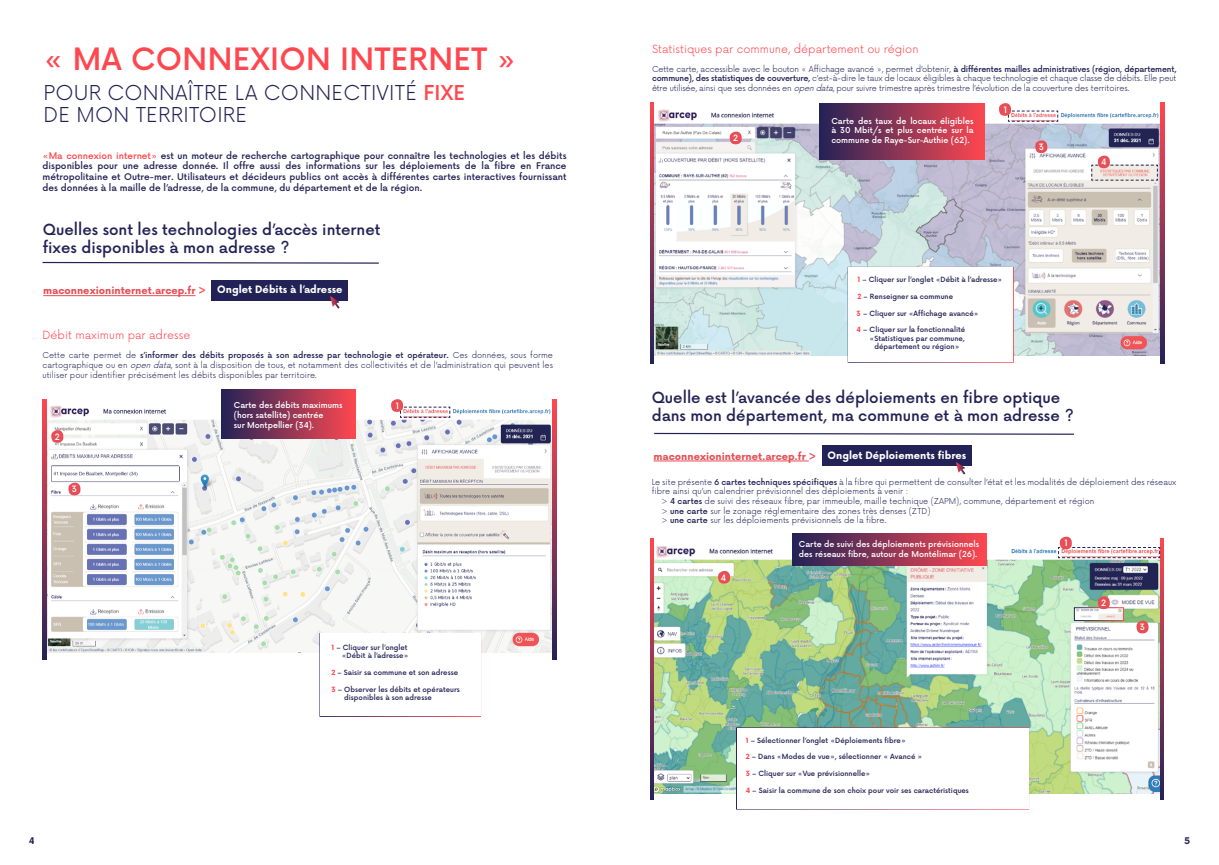
<style>
.page{position:relative;width:1219px;height:865px;background:#fff}
.page>*{position:absolute;margin:0;border:0;box-sizing:border-box;transform-origin:0 0}
.t1{font:500 30px "Now Alt";letter-spacing:.015em;color:#ff474f}
.t2{font:300 20px/22px "Now Alt";letter-spacing:.015em;color:#232256}
.t3{font:500 15px/18px "Now Alt";color:#232256}
.t4{font:300 11px "Now Alt";color:#ff474f}
.t5{font:700 10px "Now Alt";color:#e84e55}
.t6{font:700 10px "Now Alt";color:#fff}
.t7{font:500 9px/10.8px "Now Alt";color:#232256;text-align:justify}
.t8{font:700 9px "Now Alt";color:#232256}
.t9{font:500 8.5px "Now Alt";color:#fff}
.t10{font:300 8px/9.6px "Now Alt";color:#232256;text-align:justify}
.t11{font:500 8px/9.6px "Now Alt";color:#fff}
.t12{font:500 7px/8.4px "Now Alt";color:#232256;text-align:right}
.s1{font-weight:500;color:#ff474f}
.s2{color:#ff474f}
.s3{font-weight:500}
.s4{font-style:italic}
.s5{font-weight:700;color:#ff474f}
</style>
<div class="page">
<svg style="left:43px;top:262px;width:336px;height:2px"></svg>
<img style="left:46px;top:405px;width:507px;height:247px">
<hr style="left:43px;top:295px;width:152px;height:1px;background:#e84e55">
<div style="left:222px;top:390px;width:133px;height:48px;background:linear-gradient(to right,#252457,#fd4851)"></div>
<div style="left:319px;top:633px;width:162px;height:84px;background:#fff;border:1px solid #fff"></div>
<svg style="left:43px;top:399px;width:3px;height:260px"></svg>
<svg style="left:553px;top:399px;width:4px;height:260px"></svg>
<div style="left:212px;top:280px;width:136px;height:20px;background:#232256"></div>
<svg style="left:330px;top:296px;width:9px;height:12px"></svg>
<img style="left:654px;top:542px;width:506px;height:251px">
<img style="left:654px;top:109px;width:506px;height:246px">
<svg style="left:654px;top:433px;width:420px;height:2px"></svg>
<hr style="left:654px;top:460px;width:155px;height:1px;background:#e84e55">
<div style="left:819px;top:103px;width:166px;height:57px;background:linear-gradient(to right,#242357,#fd4851)"></div>
<div style="left:793px;top:534px;width:194px;height:32px;background:linear-gradient(to right,#242357,#fd4851)"></div>
<svg style="left:1160px;top:103px;width:4px;height:260px"></svg>
<svg style="left:650px;top:103px;width:4px;height:260px"></svg>
<svg style="left:650px;top:539px;width:4px;height:260px"></svg>
<svg style="left:1160px;top:539px;width:4px;height:260px"></svg>
<div style="left:822px;top:445px;width:150px;height:20px;background:#232256"></div>
<svg style="left:956px;top:462px;width:9px;height:12px"></svg>
<svg style="left:51px;top:429px;width:12px;height:14px"></svg>
<svg style="left:68px;top:482px;width:13px;height:13px"></svg>
<svg style="left:391px;top:399px;width:60px;height:19px"></svg>
<svg style="left:999px;top:103px;width:60px;height:19px"></svg>
<svg style="left:730px;top:131px;width:12px;height:13px"></svg>
<svg style="left:1035px;top:140px;width:12px;height:13px"></svg>
<svg style="left:1091px;top:155px;width:67px;height:26px"></svg>
<div style="left:848px;top:267px;width:166px;height:96px;background:#fff;border:1px solid #fff"></div>
<div style="left:736px;top:727px;width:293px;height:82px;background:#fff;border:1px solid #fff"></div>
<svg style="left:1057px;top:536px;width:104px;height:22px"></svg>
<svg style="left:1136px;top:620px;width:12px;height:13px"></svg>
<svg style="left:718px;top:570px;width:12px;height:13px"></svg>
<img style="left:1076px;top:609px;width:46px;height:9px">
<div style="left:1074px;top:607px;width:50px;height:13px;border:1px solid #fff"></div>
<svg style="left:1098px;top:596px;width:12px;height:13px"></svg>
<h1 class="t1" style="left:43px;top:36px;width:475px">« MA CONNEXION INTERNET »</h1>
<h2 class="t2" style="left:43px;top:80px;width:423px">POUR CONNAÎTRE LA CONNECTIVITÉ <span class="s1">FIXE<br></span>DE MON TERRITOIRE</h2>
<p class="t7" style="left:43px;top:149px;width:525px"><span class="s2">«Ma connexion internet»</span> est un moteur de recherche cartographique pour connaître les technologies et les débits disponibles pour une adresse donnée. Il offre aussi des informations sur les déploiements de la fibre en France métropolitaine et Outre-mer. Utilisateurs et décideurs publics ont accès à différentes cartes interactives fournissant des données à la maille de l’adresse, de la commune, du département et de la région.</p>
<h3 class="t3" style="left:43px;top:220px;width:339px">Quelles sont les technologies d’accès internet fixes disponibles à mon adresse ?</h3>
<p class="t6" style="left:217px;top:282px;width:127px">Onglet Débits à l’adresse</p>
<p class="t5" style="left:43px;top:283px;width:164px">maconnexioninternet.arcep.fr <span class="s2">&gt;</span></p>
<h3 class="t4" style="left:43px;top:326px;width:149px">Débit maximum par adresse</h3>
<p class="t10" style="left:43px;top:350px;width:512px">Cette carte permet de <span class="s3">s’informer des débits proposés à son adresse par technologie et opérateur.</span> Ces données, sous forme cartographique ou en <span class="s4">opendata</span>, sont à la disposition de tous, et notamment des collectivités et de l’administration qui peuvent les utiliser pour identifier précisément les débits disponibles par territoire.</p>
<p class="t11" style="left:234px;top:400px;width:110px">Carte des débits maximums (hors satellite) centrée<br>sur Montpellier (34).</p>
<p class="t9" style="left:396px;top:399px;width:5px">1</p>
<p class="t9" style="left:55px;top:430px;width:7px">2</p>
<p class="t9" style="left:72px;top:482px;width:7px">3</p>
<p class="t12" style="left:331px;top:643px;width:79px"><span class="s5">1</span> – Cliquer sur l’onglet «Débit à l’adresse»</p>
<p class="t12" style="left:331px;top:667px;width:128px"><span class="s5">2</span> – Saisir sa commune et son adresse</p>
<p class="t12" style="left:344px;top:684px;width:117px;text-align:left;text-indent:-13px"><span class="s5">3</span> – Observer les débits et opérateurs disponibles à son adresse</p>
<h3 class="t4" style="left:652px;top:40px;width:268px">Statistiques par commune, département ou région</h3>
<p class="t10" style="left:652px;top:64px;width:526px">Cette carte, accessible avec le bouton « Affichage avancé », permet d’obtenir, <span class="s3">à différentes mailles administratives (région, département, commune), des statistiques de couverture,</span> c’est-à-dire le taux de locaux éligibles à chaque technologie et chaque classe de débits. Elle peut être utilisée, ainsi que ses données en <span class="s4">opendata</span>, pour suivre trimestre après trimestre l’évolution de la couverture des territoires.</p>
<p class="t9" style="left:733px;top:131px;width:7px">2</p>
<p class="t11" style="left:831px;top:116px;width:144px;text-align:justify">Carte des taux de locaux éligibles à 30 Mbit/s et plus centrée sur la commune de Raye-Sur-Authie (62).</p>
<p class="t9" style="left:1004px;top:103px;width:5px">1</p>
<p class="t9" style="left:1039px;top:140px;width:7px">3</p>
<p class="t9" style="left:1101px;top:155px;width:7px">4</p>
<p class="t12" style="left:857px;top:275px;width:147px"><span class="s5">1</span> – Cliquer sur l’onglet «Débit à l’adresse»</p>
<p class="t12" style="left:857px;top:292px;width:97px"><span class="s5">2</span> – Renseigner sa commune</p>
<p class="t12" style="left:856px;top:309px;width:124px"><span class="s5">3</span> – Cliquer sur «Affichage avancé»</p>
<p class="t12" style="left:856px;top:325px;width:110px"><span class="s5">4</span> – Cliquer sur la fonctionnalité</p>
<p class="t12" style="left:870px;top:333px;width:96px">«Statistiques par commune,</p>
<p class="t12" style="left:874px;top:342px;width:87px">département ou région»</p>
<h3 class="t3" style="left:652px;top:388px;width:423px">Quelle est l’avancée des déploiements en fibre optique dans mon département, ma commune et à mon adresse ?</h3>
<p class="t5" style="left:654px;top:448px;width:164px">maconnexioninternet.arcep.fr &gt;</p>
<p class="t6" style="left:827px;top:447px;width:140px">Onglet Déploiements fibres</p>
<p class="t10" style="left:652px;top:476px;width:526px">Le site présente <span class="s3">6 cartes techniques spécifiques</span> à la fibre qui permettent de consulter l’état et les modalités de déploiement des réseaux</p>
<p class="t10" style="left:652px;top:486px;width:258px">fibre ainsi qu’un calendrier prévisionnel des déploiements à venir :</p>
<p class="t10" style="left:662px;top:495px;width:434px">&gt; <span class="s3">4 cartes</span> de suivi des réseaux fibre, par immeuble, maille technique (ZAPM), commune, département et région</p>
<p class="t10" style="left:662px;top:505px;width:270px">&gt; <span class="s3">une carte</span> sur le zonage réglementaire des zones très denses (ZTD)</p>
<p class="t10" style="left:662px;top:515px;width:226px">&gt; <span class="s3">une carte</span> sur les déploiements prévisionnels de la fibre.</p>
<p class="t9" style="left:721px;top:571px;width:7px">4</p>
<p class="t11" style="left:799px;top:539px;width:182px">Carte de suivi des déploiements prévisionnels des réseaux fibre, autour de Montélimar (26).</p>
<p class="t12" style="left:746px;top:736px;width:162px"><span class="s5">1</span> – Sélectionner l’onglet «Déploiements fibre»</p>
<p class="t12" style="left:746px;top:752px;width:178px"><span class="s5">2</span> – Dans «Modes de vue», sélectionner « Avancé »</p>
<p class="t12" style="left:746px;top:769px;width:126px"><span class="s5">3</span> – Cliquer sur «Vue prévisionnelle»</p>
<p class="t12" style="left:746px;top:786px;width:225px"><span class="s5">4</span> – Saisir la commune de son choix pour voir ses caractéristiques</p>
<p class="t9" style="left:1065px;top:536px;width:5px">1</p>
<p class="t9" style="left:1101px;top:596px;width:7px">2</p>
<p class="t9" style="left:1140px;top:620px;width:7px">3</p>
<p class="t8" style="left:29px;top:834px;width:7px">4</p>
<p class="t8" style="left:1184px;top:834px;width:7px">5</p>
</div>
